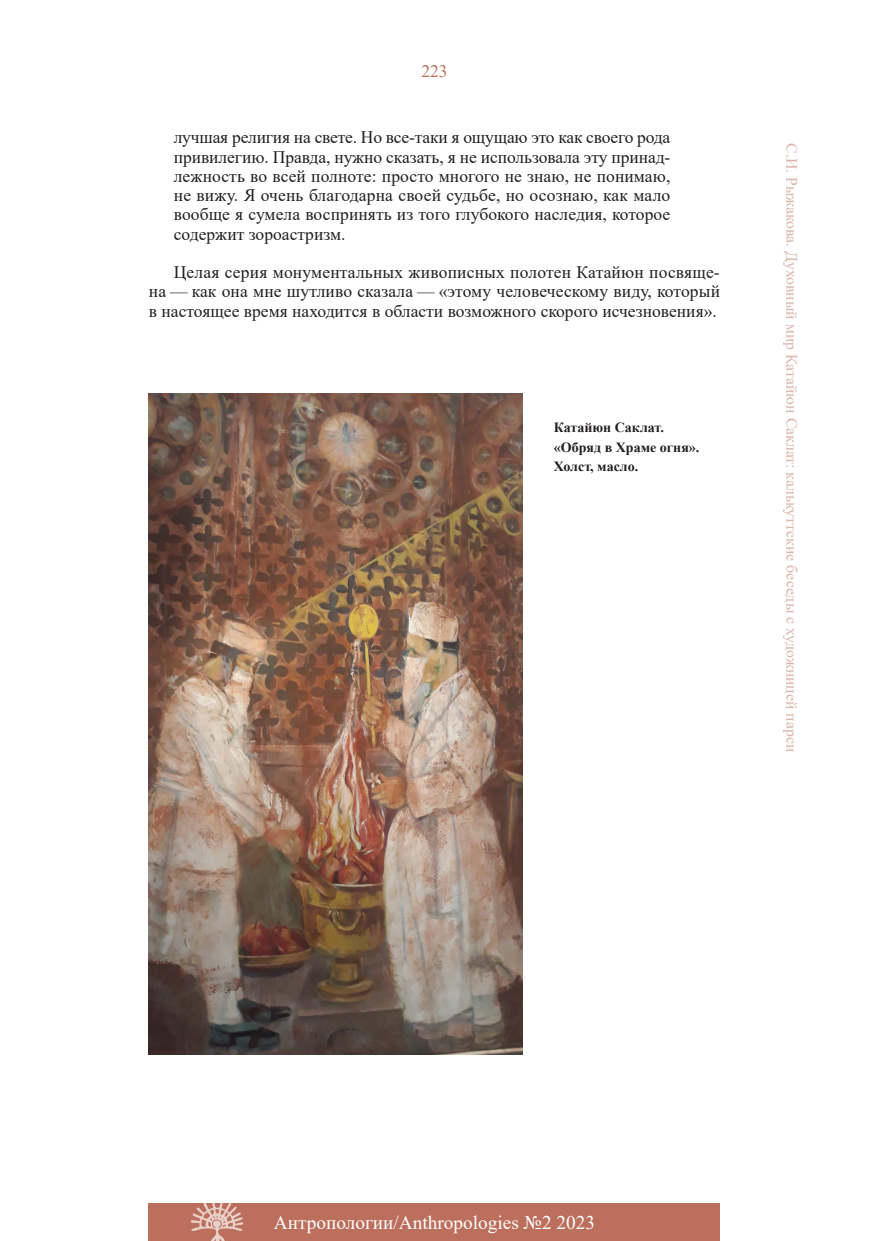
<style>
.page{position:relative;width:869px;height:1241px;background:#fff}
.page>*{position:absolute;margin:0;border:0;box-sizing:border-box;transform-origin:0 0}
.t1{font:19.25px "Times New Roman";color:#fff}
.t2{font:17.5px/19.2px "Times New Roman";color:#231f20;text-align:justify}
.t3{font:17.5px "Times New Roman";color:#bb6f5c}
.t4{font:15.75px "Times New Roman";color:#bb6f5c}
.t5{font:700 14px/19.2px "Times New Roman";color:#231f20}
</style>
<div class="page">
<div style="left:149px;top:1202px;width:570px;height:38px;background:#bb6f5c"></div>
<svg style="left:190px;top:1202px;width:53px;height:38px"></svg>
<img style="left:149px;top:394px;width:373px;height:659px">
<p class="t3" style="left:421px;top:58px;width:28px">223</p>
<p class="t2" style="left:174px;top:127px;width:497px">лучшая религия на свете. Но все‑таки я ощущаю это как своего рода</p>
<p class="t2" style="left:174px;top:146px;width:498px">привилегию. Правда, нужно сказать, я не использовала эту принад&shy;лежность во всей полноте: просто многого не знаю, не понимаю, не вижу. Я очень благодарна своей судьбе, но осознаю, как мало вообще я сумела воспринять из того глубокого наследия, которое содержит зороастризм.</p>
<p class="t2" style="left:149px;top:262px;width:572px;text-indent:25px">Целая серия монументальных живописных полотен Катайюн посвяще&shy;на — как она мне шутливо сказала — «этому человеческому виду, который в настоящее время находится в области возможного скорого исчезновения».</p>
<p class="t5" style="left:553px;top:417px;width:147px">Катайюн Саклат. «Обряд в Храме огня».<br>Холст, масло.</p>
<p class="t4" style="left:802px;top:143px;width:610px;rotate:90deg">С.И. Рыжакова. Духовный мир Катайюн Саклат: калькуттские беседы с художницей парси</p>
<p class="t1" style="left:274px;top:1208px;width:322px">Антропологии/Anthropologies №2 2023</p>
</div>
